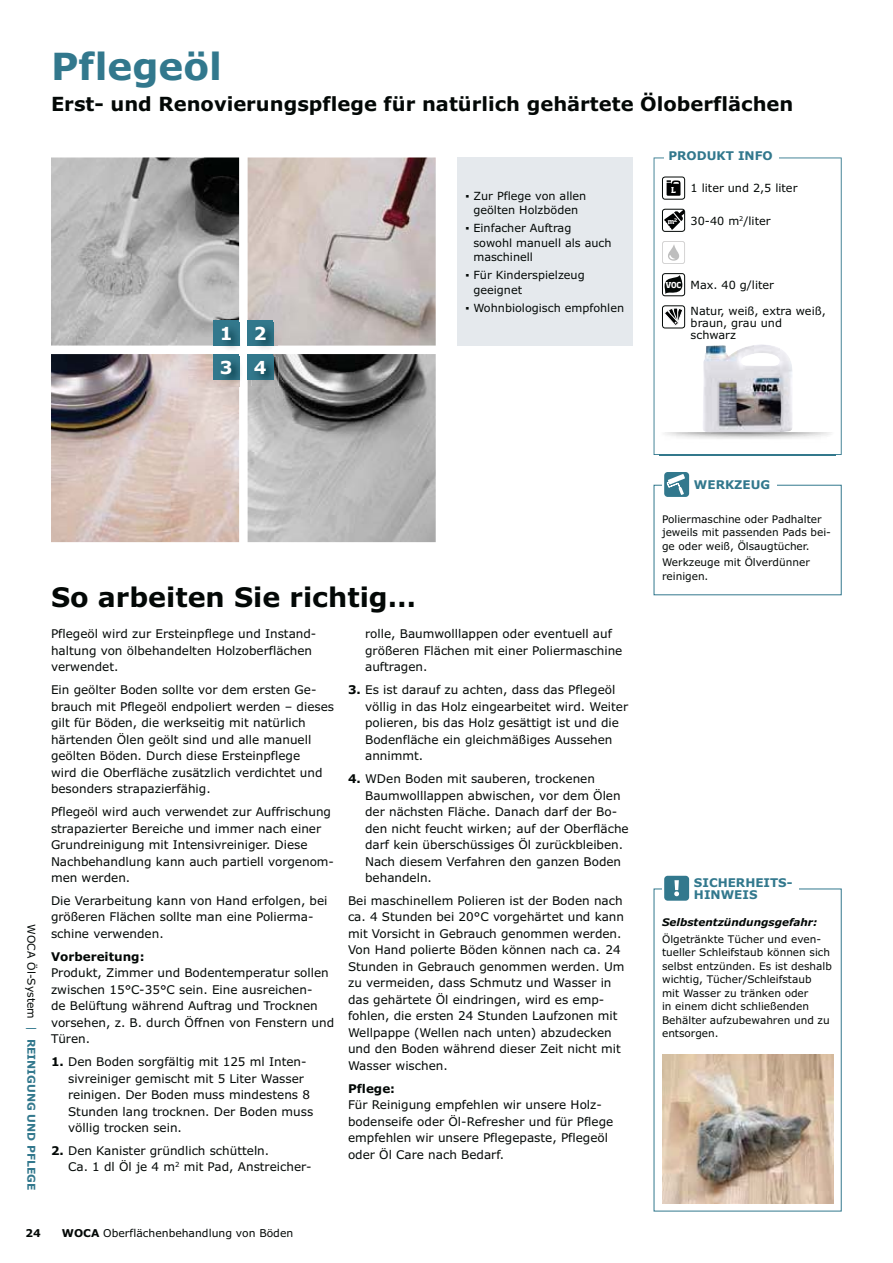
<style>
.page{position:relative;width:893px;height:1263px;background:#fff}
.page>*{position:absolute;margin:0;border:0;box-sizing:border-box;transform-origin:0 0}
.t1{font:700 37.5px "Verdana";color:#32788d}
.t2{font:700 27px "Verdana";color:#030806}
.t3{font:700 19.5px "Verdana";color:#030806}
.t4{font:700 18px/34px "Verdana";color:#fff}
.t5{font:12px/16.5px "Verdana";color:#030806}
.t6{font:700 12px/12px "Verdana";color:#32788d}
.t7{font:700 12px "Verdana";color:#030806}
.t8{font:11.25px/14.2px "Verdana";color:#030806}
.t9{font:10.8px "Verdana";color:#030806}
.t10{font:700 10.8px "Verdana";color:#32788d}
.t11{font:700 10.8px "Verdana";color:#030806}
.t12{font:10.5px/13.5px "Verdana";color:#030806}
.t13{font:italic 700 10.5px "Verdana";color:#030806}
.t14{font:700 8.1px "Soho Std";color:#fff}
.t15{font:700 6.6px "Soho Std";color:#fff}
.s1{font-family:"Soho Std";font-weight:700;font-size:8.1px;color:#fff}
.s2{font-weight:400;color:#030806}
.s3{font-weight:400}
.s4{font-weight:700}
</style>
<div class="page">
<img style="left:248px;top:158px;width:188px;height:188px">
<img style="left:51px;top:158px;width:188px;height:188px">
<div style="left:214px;top:320px;width:25px;height:26px;background:#32788d"></div>
<img style="left:225px;top:323px;width:15px;height:26px">
<img style="left:224px;top:323px;width:15px;height:23px">
<div style="left:248px;top:320px;width:25px;height:26px;background:#32788d"></div>
<img style="left:257px;top:323px;width:21px;height:26px">
<img style="left:51px;top:354px;width:188px;height:188px">
<img style="left:248px;top:354px;width:188px;height:188px">
<div style="left:214px;top:354px;width:25px;height:26px;background:#32788d"></div>
<img style="left:218px;top:357px;width:22px;height:29px">
<div style="left:248px;top:354px;width:25px;height:26px;background:#32788d"></div>
<img style="left:251px;top:357px;width:27px;height:29px">
<img style="left:251px;top:357px;width:22px;height:23px">
<svg style="left:653px;top:158px;width:189px;height:297px"></svg>
<div style="left:664px;top:147px;width:115px;height:17px;background:#fff"></div>
<div style="left:662px;top:177px;width:23px;height:22px;background:#fff;border-radius:3px"></div>
<svg style="left:666px;top:180px;width:14px;height:16px"></svg>
<div style="left:662px;top:177px;width:23px;height:23px;border:1px solid #030806;border-radius:3px"></div>
<svg style="left:664px;top:211px;width:19px;height:19px"></svg>
<div style="left:662px;top:209px;width:23px;height:23px;border:1px solid #030806;border-radius:3px"></div>
<svg style="left:664px;top:307px;width:19px;height:19px"></svg>
<div style="left:662px;top:305px;width:23px;height:23px;border:1px solid #030806;border-radius:3px"></div>
<svg style="left:662px;top:241px;width:23px;height:23px"></svg>
<svg style="left:664px;top:275px;width:19px;height:19px"></svg>
<div style="left:662px;top:273px;width:23px;height:23px;border:1px solid #030806;border-radius:3px"></div>
<div style="left:457px;top:158px;width:175px;height:188px;background:#e5e9ed"></div>
<img style="left:725px;top:345px;width:37px;height:10px">
<img style="left:660px;top:432px;width:175px;height:23px">
<img style="left:706px;top:432px;width:68px;height:1px">
<div style="left:653px;top:485px;width:189px;height:110px;border:1px solid #32788d"></div>
<div style="left:662px;top:476px;width:115px;height:17px;background:#fff"></div>
<div style="left:664px;top:472px;width:25px;height:25px;background:#32788d;border-radius:4px"></div>
<svg style="left:667px;top:474px;width:18px;height:21px"></svg>
<div style="left:653px;top:889px;width:189px;height:323px;border:1px solid #32788d"></div>
<div style="left:662px;top:876px;width:136px;height:25px;background:#fff"></div>
<div style="left:664px;top:876px;width:25px;height:25px;background:#32788d;border-radius:4px"></div>
<svg style="left:674px;top:880px;width:5px;height:16px"></svg>
<img style="left:662px;top:1054px;width:171px;height:149px">
<h1 class="t1" style="left:51px;top:51px;width:173px">Pflegeöl</h1>
<h3 class="t3" style="left:51px;top:96px;width:744px">Erst- und Renovierungspflege für natürlich gehärtete Öloberflächen</h3>
<p class="t6" style="left:668px;top:151px;width:106px">PRODUKT INFO</p>
<p class="t14" style="left:671px;top:184px;width:6px">L</p>
<p class="t8" style="left:691px;top:182px;width:108px">1 liter und 2,5 liter</p>
<p class="t15" style="left:668px;top:217px;width:11px">m<sup>2</sup></p>
<p class="t8" style="left:691px;top:214px;width:81px">30-40 m<sup>2</sup>/liter</p>
<p class="t8" style="left:465px;top:189px;width:122px;text-align:center">▪ Zur Pflege von allen geölten Holzböden</p>
<p class="t8" style="left:473px;top:222px;width:140px;text-indent:-8px">▪ Einfacher Auftrag sowohl manuell als auch maschinell</p>
<p class="t8" style="left:473px;top:269px;width:113px;text-indent:-8px">▪ Für Kinderspielzeug geeignet</p>
<p class="t8" style="left:465px;top:302px;width:160px">▪ Wohnbiologisch empfohlen</p>
<p class="t8" style="left:666px;top:279px;width:110px"><span class="s1">VOC</span> Max. 40 g/liter</p>
<p class="t8" style="left:691px;top:306px;width:137px;line-height:12px">Natur, weiß, extra weiß, braun, grau und schwarz</p>
<h3 class="t4" style="left:220px;top:318px;width:48px">1 2<br>3 4</h3>
<p class="t10" style="left:36px;top:924px;width:268px;rotate:90deg"><span class="s2">WOCA Öl-System</span> <span class="s3">|</span> REINIGUNG UND PFLEGE</p>
<h2 class="t2" style="left:51px;top:587px;width:367px">So arbeiten Sie richtig…</h2>
<p class="t5" style="left:51px;top:627px;width:267px">Pflegeöl wird zur Ersteinpflege und Instand&shy;haltung von ölbehandelten Holzoberflächen verwendet.</p>
<p class="t5" style="left:51px;top:683px;width:285px">Ein geölter Boden sollte vor dem ersten Ge&shy;brauch mit Pflegeöl endpoliert werden – dieses gilt für Böden, die werkseitig mit natürlich härtenden Ölen geölt sind und alle manuell geölten Böden. Durch diese Ersteinpflege<br>wird die Oberfläche zusätzlich verdichtet und besonders strapazierfähig.</p>
<p class="t5" style="left:51px;top:805px;width:285px">Pflegeöl wird auch verwendet zur Auffrischung strapazierter Bereiche und immer nach einer Grundreinigung mit Intensivreiniger. Diese Nachbehandlung kann auch partiell vorgenom&shy;men werden.</p>
<p class="t5" style="left:51px;top:893px;width:278px">Die Verarbeitung kann von Hand erfolgen, bei größeren Flächen sollte man eine Polierma&shy;schine verwenden.</p>
<p class="t7" style="left:51px;top:952px;width:95px">Vorbereitung:</p>
<p class="t5" style="left:51px;top:966px;width:285px">Produkt, Zimmer und Bodentemperatur sollen zwischen 15°C-35°C sein. Eine ausreichen-<br>de Belüftung während Auftrag und Trocknen vorsehen, z. B. durch Öffnen von Fenstern und Türen.</p>
<p class="t5" style="left:68px;top:1055px;width:247px;text-indent:-17px"><span class="s4">1.</span> Den Boden sorgfältig mit 125 ml Inten&shy;sivreiniger gemischt mit 5 Liter Wasser reinigen. Der Boden muss mindestens 8<br>Stunden lang trocknen. Der Boden muss völlig trocken sein.</p>
<p class="t5" style="left:68px;top:1143px;width:245px;text-indent:-17px"><span class="s4">2.</span> Den Kanister gründlich schütteln.<br>Ca. 1 dl Öl je 4 m<sup>2</sup> mit Pad, Anstreicher-</p>
<p class="t5" style="left:365px;top:627px;width:259px">rolle, Baumwolllappen oder eventuell auf größeren Flächen mit einer Poliermaschine auftragen.</p>
<p class="t5" style="left:365px;top:683px;width:264px;text-indent:-17px"><span class="s4">3.</span> Es ist darauf zu achten, dass das Pflegeöl völlig in das Holz eingearbeitet wird. Weiter polieren, bis das Holz gesättigt ist und die Bodenfläche ein gleichmäßiges Aussehen annimmt.</p>
<p class="t5" style="left:365px;top:772px;width:265px;text-indent:-17px"><span class="s4">4.</span> WDen Boden mit sauberen, trockenen Baumwolllappen abwischen, vor dem Ölen der nächsten Fläche. Danach darf der Bo&shy;den nicht feucht wirken; auf der Oberfläche darf kein überschüssiges Öl zurückbleiben.<br>Nach diesem Verfahren den ganzen Boden behandeln.</p>
<p class="t5" style="left:348px;top:893px;width:278px">Bei maschinellem Polieren ist der Boden nach ca. 4 Stunden bei 20°C vorgehärtet und kann mit Vorsicht in Gebrauch genommen werden.<br>Von Hand polierte Böden können nach ca. 24<br>Stunden in Gebrauch genommen werden. Um zu vermeiden, dass Schmutz und Wasser in das gehärtete Öl eindringen, wird es emp&shy;fohlen, die ersten 24 Stunden Laufzonen mit Wellpappe (Wellen nach unten) abzudecken und den Boden während dieser Zeit nicht mit Wasser wischen.</p>
<p class="t7" style="left:348px;top:1084px;width:49px">Pflege:</p>
<p class="t5" style="left:348px;top:1098px;width:267px">Für Reinigung empfehlen wir unsere Holz&shy;bodenseife oder Öl-Refresher und für Pflege empfehlen wir unsere Pflegepaste, Pflegeöl oder Öl Care nach Bedarf.</p>
<p class="t11" style="left:26px;top:1229px;width:17px">24</p>
<p class="t9" style="left:62px;top:1229px;width:233px"><span class="s4">WOCA</span> Oberflächenbehandlung von Böden</p>
<p class="t6" style="left:694px;top:480px;width:78px">WERKZEUG</p>
<p class="t12" style="left:662px;top:513px;width:170px">Poliermaschine oder Padhalter jeweils mit passenden Pads bei&shy;ge oder weiß, Ölsaugtücher.</p>
<p class="t12" style="left:662px;top:557px;width:149px">Werkzeuge mit Ölverdünner reinigen.</p>
<p class="t6" style="left:694px;top:878px;width:100px">SICHERHEITS-<br>HINWEIS</p>
<p class="t13" style="left:662px;top:918px;width:157px">Selbstentzündungsgefahr:</p>
<p class="t12" style="left:662px;top:933px;width:171px">Ölgetränkte Tücher und even&shy;tueller Schleifstaub können sich selbst entzünden. Es ist deshalb wichtig, Tücher/Schleifstaub<br>mit Wasser zu tränken oder<br>in einem dicht schließenden<br>Behälter aufzubewahren und zu entsorgen.</p>
</div>
